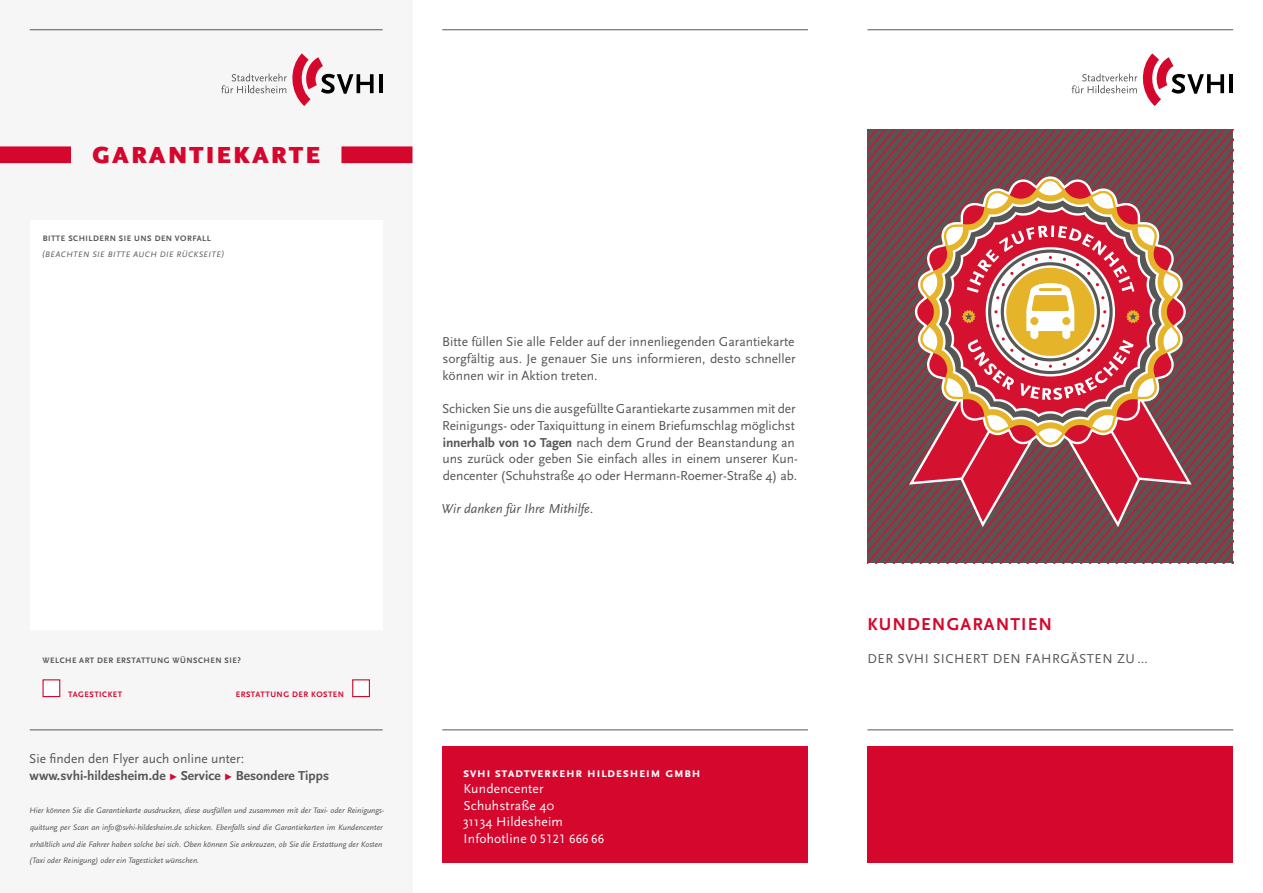
<style>
.page{position:relative;width:1263px;height:893px;background:#fff}
.page>*{position:absolute;margin:0;border:0;box-sizing:border-box;transform-origin:0 0}
.t1{font:900 24.3px "Scala Sans Pro";letter-spacing:.085em;color:#d5072d}
.t2{font:700 18px "Scala Sans Pro";letter-spacing:.06em;color:#d5072d}
.t3{font:13.5px/16.6px "Scala Sans Pro";letter-spacing:-.01em;color:#565655;text-align:justify}
.t4{font:700 13.5px/16.6px "Scala Sans Pro";color:#565655}
.t5{font:13.5px/16.5px "Scala Sans Pro";letter-spacing:.015em;color:#fff}
.t6{font:13.5px "Scala Sans Pro";letter-spacing:.04em;color:#565655}
.t7{font:700 13.5px "Scala Sans Pro";letter-spacing:.03em;color:#fff}
.t8{font:italic 13.5px "Scala Sans Pro";color:#565655}
.t9{font:italic 8.25px/16.6px "Scala Sans Pro";color:#565655}
.t10{font:700 8.25px "Scala Sans Pro";letter-spacing:.06em;color:#565655}
.t11{font:italic 8.25px "Scala Sans Pro";letter-spacing:.06em;color:#565655}
.t12{font:700 8.25px "Scala Sans Pro";letter-spacing:.06em;color:#d5072d}
.s1{font-weight:400}
.s2{color:#d5072d}
.s3{font-weight:700}
.s4{font-size:12.75px}
</style>
<div class="page">
<hr style="left:867px;top:29px;width:366px;height:1px;background:#565655">
<hr style="left:867px;top:729px;width:366px;height:1px;background:#565655">
<div style="left:867px;top:746px;width:366px;height:117px;background:#d5072d"></div>
<hr style="left:1229px;top:74px;width:4px;height:19px;background:#000">
<svg style="left:1071px;top:53px;width:153px;height:53px"></svg>
<svg style="left:867px;top:129px;width:366px;height:434px"></svg>
<hr style="left:442px;top:29px;width:366px;height:1px;background:#565655">
<hr style="left:442px;top:729px;width:366px;height:1px;background:#565655">
<div style="left:442px;top:746px;width:366px;height:117px;background:#d5072d"></div>
<div style="left:0;top:0;width:412px;height:893px;background:#f6f6f6"></div>
<hr style="left:379px;top:74px;width:4px;height:19px;background:#000">
<svg style="left:221px;top:53px;width:153px;height:53px"></svg>
<hr style="left:30px;top:29px;width:353px;height:1px;background:#565655">
<div style="left:0;top:146px;width:71px;height:17px;background:#d5072d"></div>
<div style="left:341px;top:146px;width:71px;height:17px;background:#d5072d"></div>
<hr style="left:30px;top:729px;width:353px;height:1px;background:#565655">
<div style="left:30px;top:221px;width:353px;height:409px;background:#fff"></div>
<div style="left:352px;top:679px;width:18px;height:18px;background:#fff;border:1px solid #d5072d"></div>
<div style="left:43px;top:679px;width:17px;height:18px;background:#fff;border:1px solid #d5072d"></div>
<h1 class="t1" style="left:92px;top:141px;width:229px">GARANTIEKARTE</h1>
<p class="t10" style="left:43px;top:233px;width:170px">BITTE SCHILDERN SIE UNS DEN VORFALL</p>
<p class="t11" style="left:42px;top:250px;width:184px">(BEACHTEN SIE BITTE AUCH DIE RÜCKSEITE)</p>
<p class="t10" style="left:43px;top:656px;width:200px">WELCHE ART DER ERSTATTUNG WÜNSCHEN SIE?</p>
<p class="t12" style="left:68px;top:689px;width:56px">TAGESTICKET</p>
<p class="t12" style="left:236px;top:689px;width:110px">ERSTATTUNG DER KOSTEN</p>
<p class="t4" style="left:29px;top:751px;width:301px"><span class="s1">Sie finden den Flyer auch online unter: </span>www.svhi-hildesheim.de <span class="s2">▸</span> Service <span class="s2">▸</span> Besondere Tipps</p>
<p class="t9" style="left:29px;top:802px;width:357px">Hier können Sie die Garantiekarte ausdrucken, diese ausfüllen und zusammen mit der Taxi- oder Reinigungs&shy;quittung per Scan an info@svhi-hildesheim.de schicken. Ebenfalls sind die Garantiekarten im Kundencenter erhältlich und die Fahrer haben solche bei sich. Oben können Sie ankreuzen, ob Sie die Erstattung der Kosten (Taxi oder Reinigung) oder ein Tagesticket wünschen.</p>
<p class="t3" style="left:442px;top:334px;width:355px">Bitte füllen Sie alle Felder auf der innenliegenden Garantiekarte sorgfältig aus. Je genauer Sie uns informieren, desto schneller können wir in Aktion treten.</p>
<p class="t3" style="left:442px;top:400px;width:357px;text-align:left">Schicken Sie uns die ausgefüllte Garantiekarte zusammen mit der Reinigungs- oder Taxiquittung in einem Briefumschlag möglichst <span class="s3">innerhalb von 10 Tagen</span> nach dem Grund der Beanstandung an uns zurück oder geben Sie einfach alles in einem unserer Kun&shy;dencenter (Schuhstraße 40 oder Hermann-Roemer-Straße 4) ab.</p>
<p class="t8" style="left:442px;top:501px;width:153px">Wir danken für Ihre Mithilfe.</p>
<p class="t7" style="left:463px;top:765px;width:239px">svhi stadtverkehr hildesheim gmbh</p>
<p class="t5" style="left:463px;top:781px;width:143px">Kundencenter<br>Schuhstraße 40<br>31134 Hildesheim<br>Infohotline <span class="s4">0 5121 666 66</span></p>
<h2 class="t2" style="left:867px;top:614px;width:186px">KUNDENGARANTIEN</h2>
<p class="t6" style="left:867px;top:651px;width:282px">DER SVHI SICHERT DEN FAHRGÄSTEN ZU …</p>
</div>
